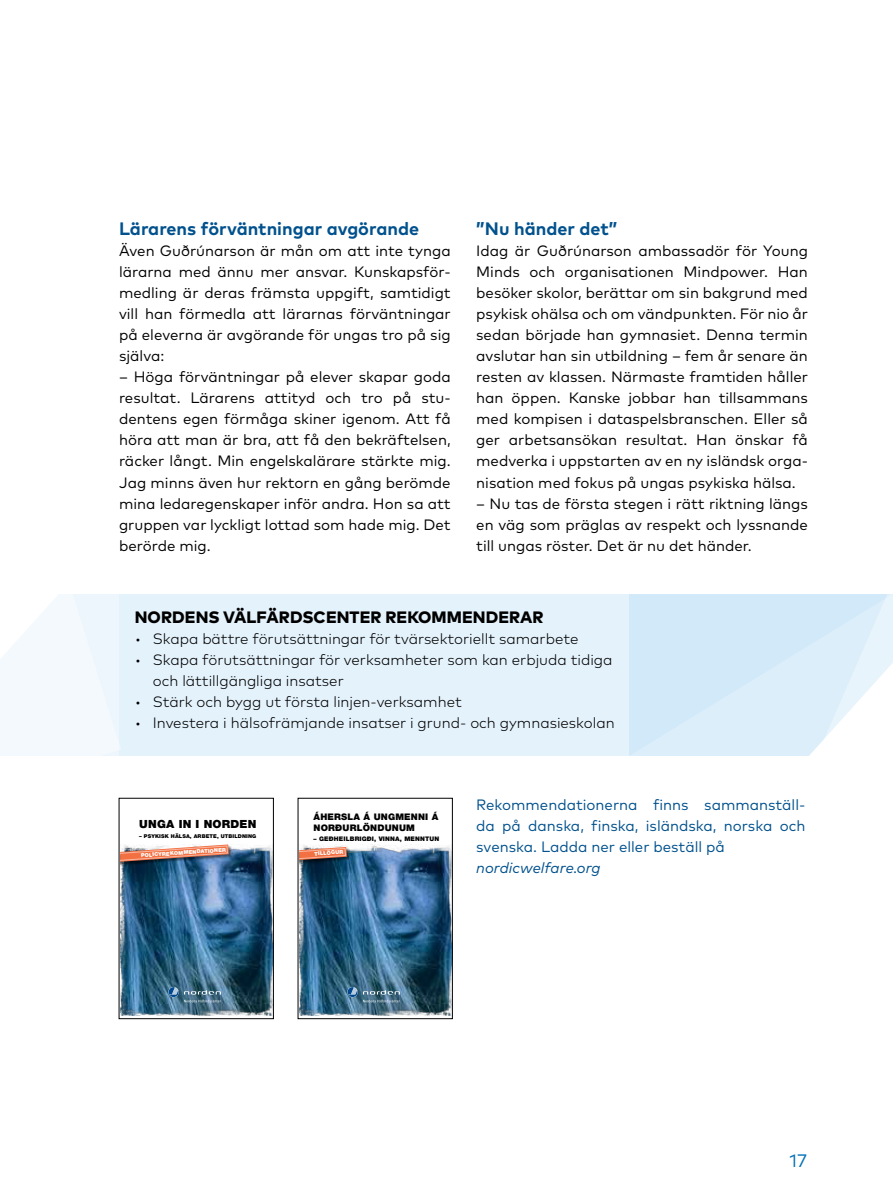
<style>
.page{position:relative;width:893px;height:1191px;background:#fff}
.page>*{position:absolute;margin:0;border:0;box-sizing:border-box;transform-origin:0 0}
.t1{font:700 18px "Mark Pro";color:#00518d}
.t2{font:18px "Mark Pro";color:#0070b7}
.t3{font:800 16.5px "Mark Pro";letter-spacing:.005em;color:#000}
.t4{font:15px/21px "Mark Pro";color:#000;text-align:justify}
.t5{font:300 15px/21px "Mark Pro";color:#000}
.t6{font:15px/21px "Mark Pro";color:#00518d;text-align:justify}
.t7{font:italic 15px "Mark Pro";color:#00518d}
.t8{font:900 11.25px "Helvetica Neue LT Std";letter-spacing:.02em;color:#000}
.t9{font:900 9.15px/10.9px "Helvetica Neue LT Std";letter-spacing:.02em;color:#000}
.t10{font:900 6.3px "Helvetica Neue LT Std";letter-spacing:.02em;color:#000}
.t11{font:900 5.25px "Helvetica Neue LT Std";letter-spacing:.02em;color:#000}
.t12{font:900 5.25px "Helvetica Neue LT Std";color:#fff}
</style>
<div class="page">
<div style="left:0;top:594px;width:632px;height:162px;background:#e4f2fb"></div>
<svg style="left:0;top:594px;width:121px;height:213px"></svg>
<svg style="left:629px;top:594px;width:159px;height:162px;background:#d4eaf9"></svg>
<svg style="left:788px;top:594px;width:105px;height:162px"></svg>
<img style="left:121px;top:846px;width:151px;height:169px">
<div style="left:168px;top:987px;width:11px;height:10px;background:#678faf;border-radius:50%"></div>
<svg style="left:169px;top:987px;width:52px;height:15px"></svg>
<div style="left:120px;top:844px;width:113px;height:22px;background:#000;opacity:.5"></div>
<svg style="left:121px;top:844px;width:108px;height:17px"></svg>
<div style="left:119px;top:798px;width:155px;height:221px;border:1px solid #000"></div>
<img style="left:300px;top:845px;width:151px;height:170px">
<div style="left:299px;top:847px;width:52px;height:22px;background:#000;opacity:.5"></div>
<svg style="left:300px;top:847px;width:47px;height:17px"></svg>
<div style="left:298px;top:798px;width:155px;height:221px;border:1px solid #000"></div>
<p class="t1" style="left:119px;top:215px;width:302px">Lärarens förväntningar avgörande</p>
<p class="t4" style="left:119px;top:239px;width:333px">Även Guðrúnarson är mån om att inte tynga lärarna med ännu mer ansvar. Kunskapsför&shy;medling är deras främsta uppgift, samtidigt vill han förmedla att lärarnas förväntningar på eleverna är avgörande för ungas tro på sig själva:</p>
<p class="t4" style="left:119px;top:365px;width:333px">– Höga förväntningar på elever skapar goda resultat. Lärarens attityd och tro på stu&shy;dentens egen förmåga skiner igenom. Att få höra att man är bra, att få den bekräftelsen, räcker långt. Min engelskalärare stärkte mig.<br>Jag minns även hur rektorn en gång berömde mina ledaregenskaper inför andra. Hon sa att gruppen var lyckligt lottad som hade mig. Det berörde mig.</p>
<p class="t1" style="left:476px;top:215px;width:143px">”Nu händer det”</p>
<p class="t4" style="left:476px;top:239px;width:333px">Idag är Guðrúnarson ambassadör för Young Minds och organisationen Mindpower. Han besöker skolor, berättar om sin bakgrund med psykisk ohälsa och om vändpunkten. För nio år sedan började han gymnasiet. Denna termin avslutar han sin utbildning – fem år senare än resten av klassen. Närmaste framtiden håller han öppen. Kanske jobbar han tillsammans med kompisen i dataspelsbranschen. Eller så ger arbetsansökan resultat. Han önskar få medverka i uppstarten av en ny isländsk orga&shy;nisation med fokus på ungas psykiska hälsa.</p>
<p class="t4" style="left:476px;top:491px;width:333px">– Nu tas de första stegen i rätt riktning längs en väg som präglas av respekt och lyssnande till ungas röster. Det är nu det händer.</p>
<p class="t3" style="left:135px;top:604px;width:101px">NORDENS VÄLFÄ</p>
<p class="t3" style="left:279px;top:604px;width:155px">RDSCENTER REKOMM</p>
<p class="t3" style="left:462px;top:604px;width:83px">ENDERAR</p>
<p class="t5" style="left:135px;top:627px;width:445px">• Skapa bättre förutsättningar för tvärsektoriellt samarbete</p>
<p class="t5" style="left:153px;top:648px;width:461px;text-indent:-18px">• Skapa förutsättningar för verksamheter som kan erbjuda tidiga och lättillgängliga insatser</p>
<p class="t5" style="left:135px;top:690px;width:329px">• Stärk och bygg ut första linjen-verksamhet</p>
<p class="t5" style="left:135px;top:711px;width:481px">• Investera i hälsofrämjande insatser i grund- och gymnasieskolan</p>
<p class="t8" style="left:139px;top:817px;width:119px">UNGA IN I NORDEN</p>
<p class="t11" style="left:139px;top:833px;width:119px">– PSYKISK HÄLSA, ARBETE, UTBILDNING</p>
<p class="t12" style="left:141px;top:852px;width:87px;rotate:-4deg">POLICYREKOMMENDATIONER</p>
<p class="t9" style="left:314px;top:811px;width:126px">ÁHERSLA Á UNGMENNI Á<br>NORÐURLÖNDUNUM</p>
<p class="t10" style="left:314px;top:835px;width:127px">– GEÐHEILBRIGÐI, VINNA, MENNTUN</p>
<p class="t12" style="left:314px;top:850px;width:31px;rotate:-4deg">TILLÖGUR</p>
<p class="t6" style="left:476px;top:793px;width:331px">Rekommendationerna finns sammanställ&shy;da på danska, finska, isländska, norska och svenska. Ladda ner eller beställ på</p>
<p class="t7" style="left:476px;top:856px;width:126px">nordicwelfare.org</p>
<p class="t2" style="left:789px;top:1146px;width:19px">17</p>
</div>
